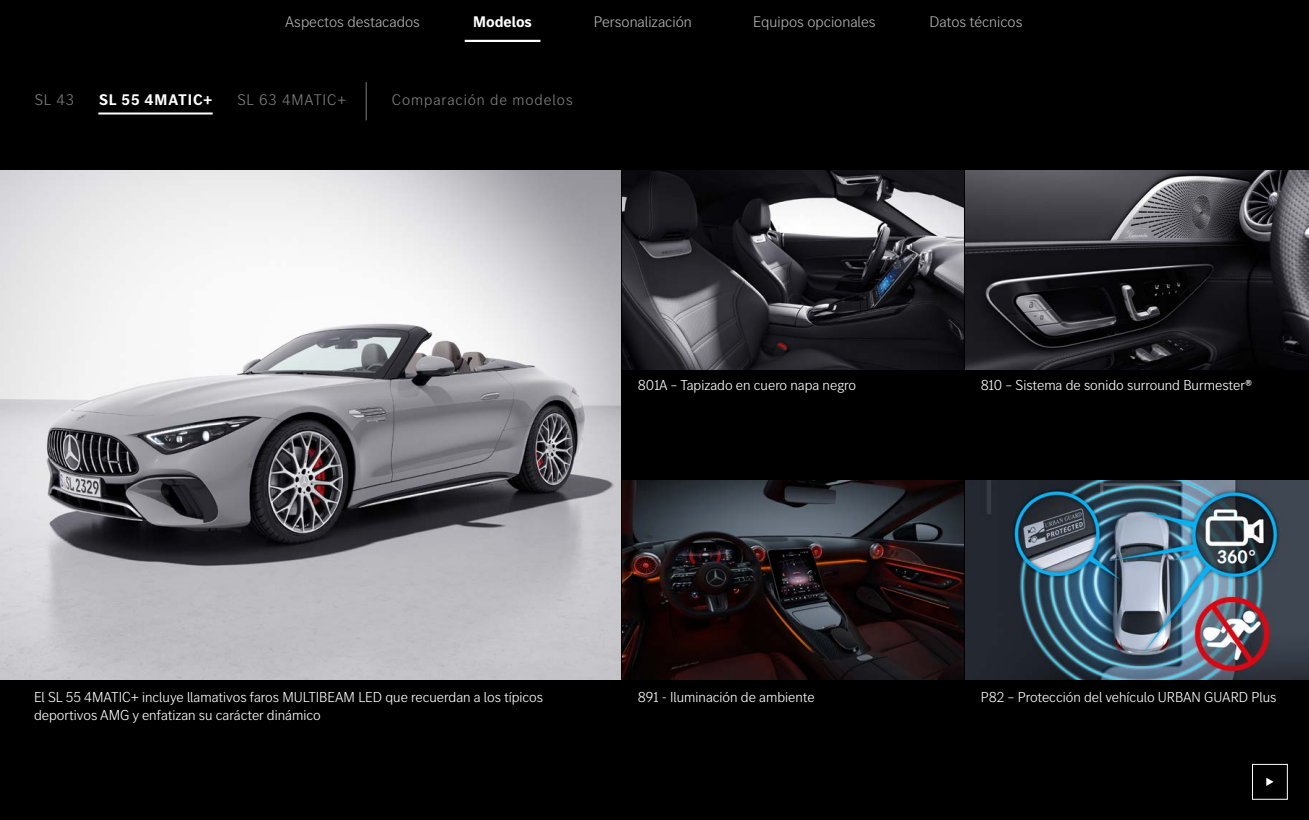
<style>
.page{position:relative;width:1309px;height:820px;background:#fff}
.page>*{position:absolute;margin:0;border:0;box-sizing:border-box;transform-origin:0 0}
.t1{font:300 16px "MB Corpo S Title";color:#b3b2b2}
.t2{font:300 16px "MB Corpo S Title";letter-spacing:.06em;color:#808080}
.t3{font:700 16px "MB Corpo S Title";letter-spacing:.06em;color:#fff}
.t4{font:700 16px "MB Corpo S Title";color:#fff}
.t5{font:300 15px/18px "MB Corpo S Title";color:#fff}
</style>
<div class="page">
<div style="left:0;top:0;width:1309px;height:43px;background:#000"></div>
<hr style="left:465px;top:40px;width:75px;height:3px;background:#fff">
<div style="left:0;top:43px;width:1309px;height:777px;background:#000"></div>
<img style="left:622px;top:480px;width:687px;height:200px">
<img style="left:622px;top:170px;width:687px;height:200px">
<img style="left:0;top:170px;width:621px;height:510px">
<hr style="left:964px;top:170px;width:1px;height:510px;background:#000">
<div style="left:1252px;top:764px;width:36px;height:36px;border:1px solid #fff"></div>
<svg style="left:1266px;top:778px;width:8px;height:8px"></svg>
<hr style="left:98px;top:113px;width:115px;height:2px;background:#fff">
<hr style="left:366px;top:82px;width:1px;height:38px;background:#808080">
<p class="t1" style="left:285px;top:12px;width:136px">Aspectos destacados</p>
<p class="t4" style="left:473px;top:11px;width:60px">Modelos</p>
<p class="t1" style="left:594px;top:12px;width:99px">Personalización</p>
<p class="t1" style="left:753px;top:12px;width:124px">Equipos opcionales</p>
<p class="t1" style="left:929px;top:12px;width:95px">Datos técnicos</p>
<p class="t2" style="left:35px;top:89px;width:41px">SL 43</p>
<p class="t3" style="left:99px;top:89px;width:115px">SL 55 4MATIC+</p>
<p class="t2" style="left:237px;top:89px;width:110px">SL 63 4MATIC+</p>
<p class="t2" style="left:392px;top:89px;width:182px">Comparación de modelos</p>
<p class="t5" style="left:638px;top:375px;width:220px">801A – Tapizado en cuero napa negro</p>
<p class="t5" style="left:34px;top:687px;width:511px">El SL 55 4MATIC+ incluye llamativos faros MULTIBEAM LED que recuerdan a los típicos deportivos AMG y enfatizan su carácter dinámico</p>
<p class="t5" style="left:638px;top:688px;width:178px">891 - Iluminación de ambiente</p>
<p class="t5" style="left:981px;top:375px;width:273px">810 – Sistema de sonido surround Burmester®</p>
<p class="t5" style="left:981px;top:687px;width:297px">P82 – Protección del vehículo URBAN GUARD Plus</p>
</div>
